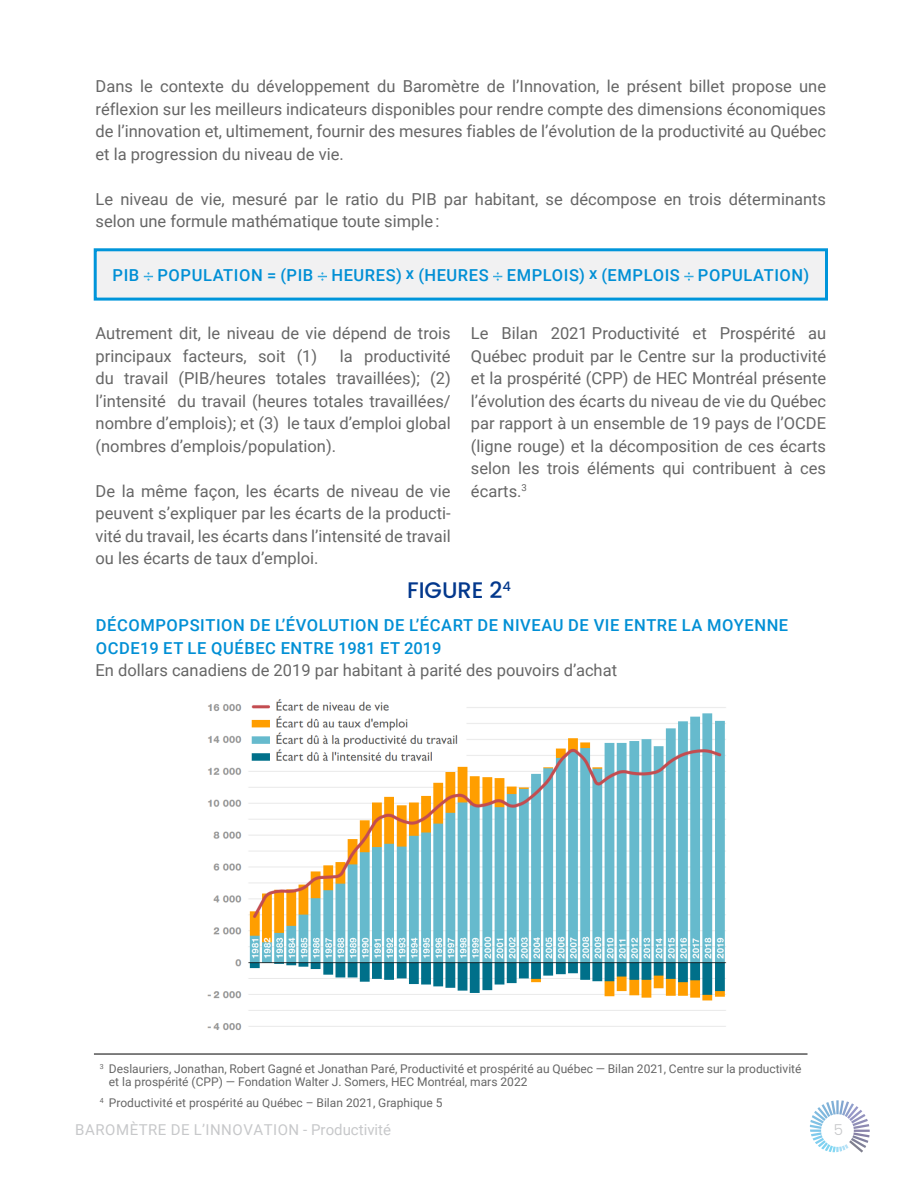
<style>
.page{position:relative;width:918px;height:1188px;background:#fff}
.page>*{position:absolute;margin:0;border:0;box-sizing:border-box;transform-origin:0 0}
.t1{font:500 22.5px "Poppins";color:#03388c}
.t2{font:16.5px/22.5px "Roboto";color:#666;text-align:justify}
.t3{font:500 16.5px/22.5px "Roboto";letter-spacing:.035em;color:#008fd5}
.t4{font:15px "Roboto";letter-spacing:.035em;color:#c7c8ca}
.t5{font:300 15px "Poppins";color:#c7c8ca}
.t6{font:12px/13.5px "Roboto";color:#666}
</style>
<div class="page">
<svg style="left:810px;top:1100px;width:60px;height:53px"></svg>
<div style="left:94px;top:248px;width:734px;height:53px;background:#f1f1f2;border:3px solid #0095da"></div>
<svg style="left:144px;top:272px;width:9px;height:9px"></svg>
<svg style="left:318px;top:272px;width:9px;height:9px"></svg>
<svg style="left:493px;top:272px;width:9px;height:9px"></svg>
<svg style="left:684px;top:272px;width:10px;height:9px"></svg>
<img style="left:207px;top:699px;width:520px;height:332px">
<hr style="left:94px;top:1054px;width:714px;height:1px;background:#000">
<p class="t2" style="left:96px;top:74px;width:732px">Dans le contexte du développement du Baromètre de l’Innovation, le présent billet propose une réflexion sur les meilleurs indicateurs disponibles pour rendre compte des dimensions économiques de l’innovation et, ultimement, fournir des mesures fiables de l’évolution de la productivité au Québec et la progression du niveau de vie.</p>
<p class="t2" style="left:96px;top:187px;width:732px">Le niveau de vie, mesuré par le ratio du PIB par habitant, se décompose en trois déterminants selon une formule mathématique toute simple :</p>
<p class="t3" style="left:113px;top:263px;width:698px">PIB POPULATION = (PIB HEURES) x (HEURES EMPLOIS) x (EMPLOIS POPULATION)</p>
<p class="t2" style="left:96px;top:321px;width:357px">Autrement dit, le niveau de vie dépend de trois principaux facteurs, soit (1)</p>
<p class="t2" style="left:96px;top:344px;width:357px;text-indent:244px">la productivité du travail (PIB/heures totales travaillées); (2) l’intensité du travail (heures totales travaillées/ nombre d’emplois); et (3) le taux d’emploi global (nombres d’emplois/population).</p>
<p class="t2" style="left:96px;top:479px;width:357px">De la même façon, les écarts de niveau de vie peuvent s’expliquer par les écarts de la producti&shy;vité du travail, les écarts dans l’intensité de travail ou les écarts de taux d’emploi.</p>
<p class="t2" style="left:471px;top:321px;width:357px">Le Bilan 2021 Productivité et Prospérité au Québec produit par le Centre sur la productivité et la prospérité (CPP) de HEC Montréal présente l’évolution des écarts du niveau de vie du Québec par rapport à un ensemble de 19 pays de l’OCDE (ligne rouge) et la décomposition de ces écarts selon les trois éléments qui contribuent à ces écarts.<sup>3</sup></p>
<h1 class="t1" style="left:407px;top:578px;width:105px">FIGURE 2<sup>4</sup></h1>
<p class="t3" style="left:96px;top:614px;width:694px">DÉCOMPOPSITION DE L’ÉVOLUTION DE L’ÉCART DE NIVEAU DE VIE ENTRE LA MOYENNE<br>OCDE19 ET LE QUÉBEC ENTRE 1981 ET 2019</p>
<p class="t2" style="left:96px;top:659px;width:523px">En dollars canadiens de 2019 par habitant à parité des pouvoirs d’achat</p>
<p class="t6" style="left:109px;top:1061px;width:694px;text-indent:-9px"><sup>3</sup> Deslauriers, Jonathan, Robert Gagné et Jonathan Paré, Productivité et prospérité au Québec — Bilan 2021, Centre sur la productivité et la prospérité (CPP) — Fondation Walter J. Somers, HEC Montréal, mars 2022</p>
<p class="t6" style="left:100px;top:1096px;width:344px"><sup>4</sup> Productivité et prospérité au Québec – Bilan 2021, Graphique 5</p>
<p class="t4" style="left:75px;top:1119px;width:317px">BAROMÈTRE DE L’INNOVATION - Productivité</p>
<p class="t5" style="left:834px;top:1121px;width:11px">5</p>
</div>
